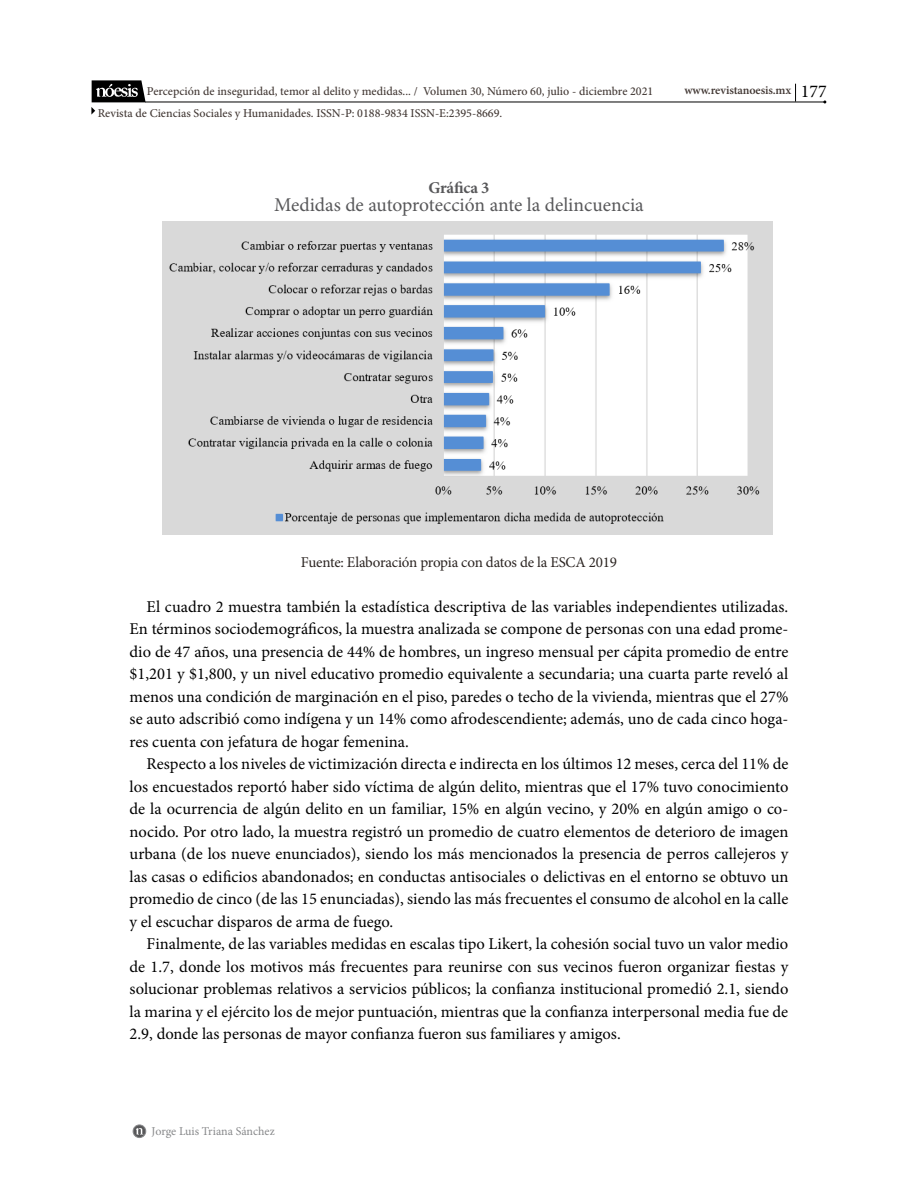
<style>
.page{position:relative;width:918px;height:1188px;background:#fff}
.page>*{position:absolute;margin:0;border:0;box-sizing:border-box;transform-origin:0 0}
.t1{font:19.5px "Minion Pro";color:#58585a}
.t2{font:16.5px/22.5px "Minion Pro";color:#000;text-align:justify}
.t3{font:700 16.5px "Minion Pro";letter-spacing:-.01em;color:#58585a}
.t4{font:15px "Minion Pro";letter-spacing:-.015em;color:#2c2522}
.t5{font:500 12px "Minion Pro";color:#423834}
.t6{font:600 12px "Minion Pro";letter-spacing:-.01em;color:#423834}
.t7{font:12px "Minion Pro";letter-spacing:-.005em;color:#87888a}
.s1{font-weight:400;font-size:18px;color:#000}
</style>
<div class="page">
<div style="left:133px;top:1125px;width:13px;height:13px;background:#58585a;border-radius:50%"></div>
<div style="left:133px;top:1125px;width:13px;height:13px;border:1px solid #87888a;border-radius:50%"></div>
<svg style="left:136px;top:1128px;width:7px;height:7px"></svg>
<svg style="left:795px;top:84px;width:1px;height:18px"></svg>
<svg style="left:91px;top:80px;width:55px;height:35px"></svg>
<hr style="left:145px;top:102px;width:680px;height:1px;background:#000">
<img style="left:162px;top:222px;width:611px;height:312px">
<p class="t5" style="left:147px;top:83px;width:508px">Percepción de inseguridad, temor al delito y medidas... / Volumen 30, Número 60, julio - diciembre 2021</p>
<p class="t6" style="left:684px;top:82px;width:144px">www.revistanoesis.mx <span class="s1">177</span></p>
<p class="t5" style="left:98px;top:105px;width:406px">Revista de Ciencias Sociales y Humanidades. ISSN-P: 0188-9834 ISSN-E:2395-8669.</p>
<p class="t3" style="left:428px;top:176px;width:63px">Gráfica 3</p>
<p class="t1" style="left:274px;top:192px;width:371px">Medidas de autoprotección ante la delincuencia</p>
<p class="t4" style="left:301px;top:552px;width:318px">Fuente: Elaboración propia con datos de la ESCA 2019</p>
<p class="t2" style="left:130px;top:595px;width:660px;text-indent:17px">El cuadro 2 muestra también la estadística descriptiva de las variables independientes utilizadas.<br>En términos sociodemográficos, la muestra analizada se compone de personas con una edad prome&shy;dio de 47 años, una presencia de 44% de hombres, un ingreso mensual per cápita promedio de entre $1,201 y $1,800, y un nivel educativo promedio equivalente a secundaria; una cuarta parte reveló al menos una condición de marginación en el piso, paredes o techo de la vivienda, mientras que el 27% se auto adscribió como indígena y un 14% como afrodescendiente; además, uno de cada cinco hoga&shy;res cuenta con jefatura de hogar femenina.</p>
<p class="t2" style="left:130px;top:753px;width:660px;text-indent:17px">Respecto a los niveles de victimización directa e indirecta en los últimos 12 meses, cerca del 11% de los encuestados reportó haber sido víctima de algún delito, mientras que el 17% tuvo conocimiento de la ocurrencia de algún delito en un familiar, 15% en algún vecino, y 20% en algún amigo o co&shy;nocido. Por otro lado, la muestra registró un promedio de cuatro elementos de deterioro de imagen urbana (de los nueve enunciados), siendo los más mencionados la presencia de perros callejeros y las casas o edificios abandonados; en conductas antisociales o delictivas en el entorno se obtuvo un promedio de cinco (de las 15 enunciadas), siendo las más frecuentes el consumo de alcohol en la calle y el escuchar disparos de arma de fuego.</p>
<p class="t2" style="left:130px;top:933px;width:660px;text-indent:17px">Finalmente, de las variables medidas en escalas tipo Likert, la cohesión social tuvo un valor medio de 1.7, donde los motivos más frecuentes para reunirse con sus vecinos fueron organizar fiestas y solucionar problemas relativos a servicios públicos; la confianza institucional promedió 2.1, siendo la marina y el ejército los de mejor puntuación, mientras que la confianza interpersonal media fue de 2.9, donde las personas de mayor confianza fueron sus familiares y amigos.</p>
<p class="t7" style="left:152px;top:1123px;width:125px">Jorge Luis Triana Sánchez</p>
</div>
